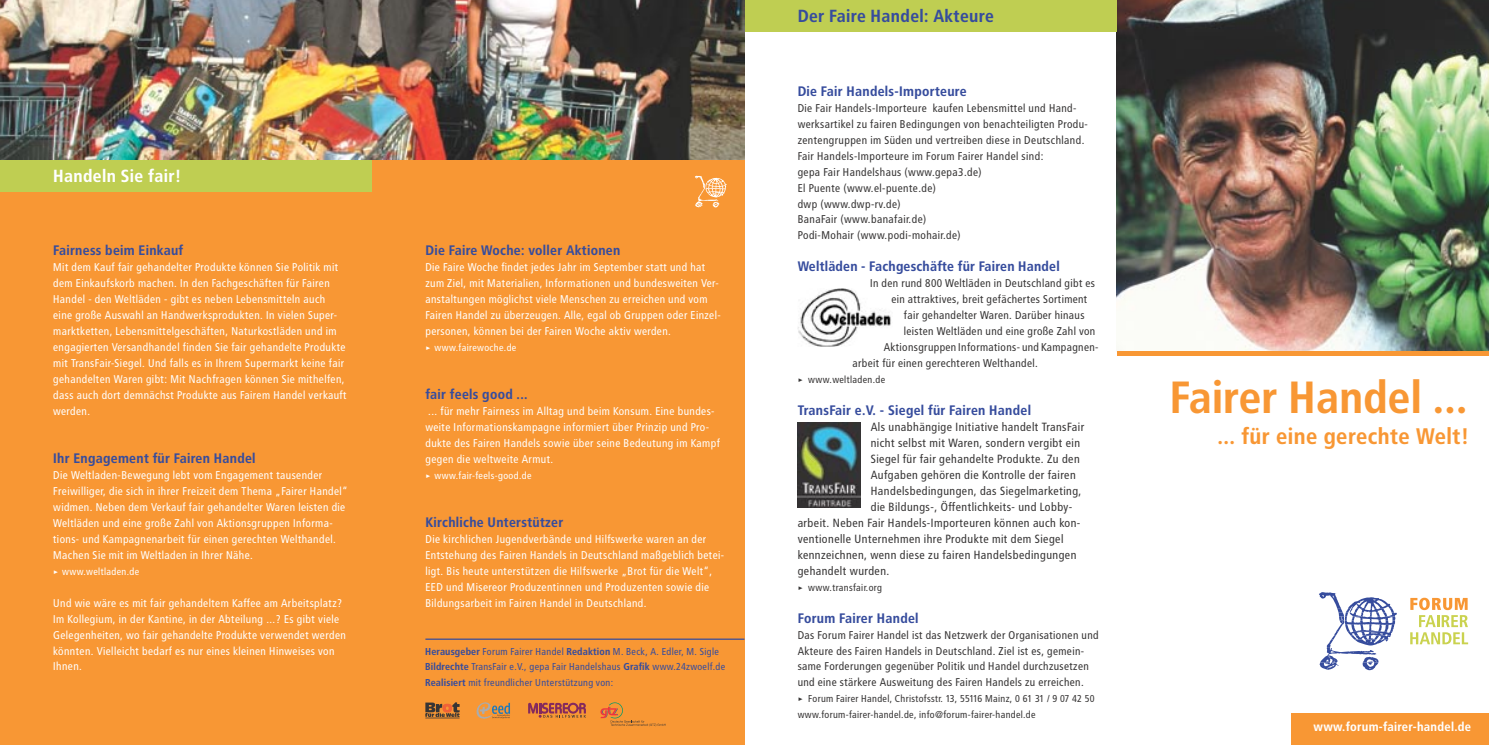
<style>
.page{position:relative;width:1489px;height:745px;background:#fff}
.page>*{position:absolute;margin:0;border:0;box-sizing:border-box;transform-origin:0 0}
.head{font:700 45px "Transit";letter-spacing:-.015em;color:#f89734}
.t1{font:700 22.5px "Transit";color:#f89734}
.t2{font:700 17.5px "Transit";color:#364c9d}
.t3{font:700 17.5px "Transit";color:#fff}
.subhead{font:700 13.75px "Transit";color:#364c9d}
.t4{font:700 12.5px "Transit";color:#fff}
.subhead-2{font:11.88px/16px "Transit";color:#373535}
.fließtext_weiss{font:11.25px/16px "Transit";color:#fff}
.fließtext{font:11.25px/16px "Transit";letter-spacing:-.005em;color:#373535}
.fließtext-2{font:11.25px/16px "Transit";color:#fff}
.subhead-3{font:10px/16px "Transit";letter-spacing:-.005em;color:#364c9d}
.fließtext_info{font:10px/16px "Transit";letter-spacing:-.005em;color:#373535}
.fließtext_info_weiss{font:10px "Transit";color:#fff}
.subhead-4{font:10px "Transit";color:#373535}
.s1{font-weight:700}
</style>
<div class="page">
<div style="left:0;top:159px;width:744px;height:585px;background:#f89734"></div>
<svg style="left:695px;top:176px;width:31px;height:31px"></svg>
<img style="left:1116px;top:0;width:372px;height:351px">
<div style="left:0;top:159px;width:372px;height:32px;background:#bfce52"></div>
<img style="left:797px;top:422px;width:63px;height:85px">
<svg style="left:1319px;top:592px;width:77px;height:77px"></svg>
<svg style="left:1410px;top:632px;width:57px;height:12px"></svg>
<svg style="left:1410px;top:597px;width:57px;height:29px"></svg>
<hr style="left:1116px;top:351px;width:372px;height:4px;background:#f89734">
<div style="left:1291px;top:712px;width:197px;height:32px;background:#f89734"></div>
<div style="left:744px;top:0;width:372px;height:32px;background:#bfce52"></div>
<svg style="left:425px;top:702px;width:34px;height:16px"></svg>
<img style="left:476px;top:702px;width:16px;height:16px">
<svg style="left:492px;top:702px;width:18px;height:16px"></svg>
<svg style="left:528px;top:702px;width:58px;height:15px"></svg>
<svg style="left:600px;top:702px;width:65px;height:24px"></svg>
<hr style="left:425px;top:638px;width:319px;height:1px;background:#364c9d">
<img style="left:0;top:0;width:744px;height:159px">
<img style="left:798px;top:288px;width:93px;height:58px">
<p class="t3" style="left:53px;top:165px;width:130px">Handeln Sie fair!</p>
<p class="subhead" style="left:53px;top:242px;width:132px">Fairness beim Einkauf</p>
<p class="fließtext_weiss" style="left:53px;top:259px;width:295px">Mit dem Kauf fair gehandelter Produkte können Sie Politik mit dem Einkaufskorb machen. In den Fachgeschäften für Fairen Handel - den Weltläden - gibt es neben Lebensmitteln auch eine große Auswahl an Handwerksprodukten. In vielen Super&shy;marktketten, Lebensmittelgeschäften, Naturkostläden und im engagierten Versandhandel finden Sie fair gehandelte Produkte mit TransFair-Siegel. Und falls es in Ihrem Supermarkt keine fair gehandelten Waren gibt: Mit Nachfragen können Sie mithelfen, dass auch dort demnächst Produkte aus Fairem Handel verkauft werden.</p>
<p class="subhead" style="left:53px;top:449px;width:204px">Ihr Engagement für Fairen Handel</p>
<p class="fließtext_weiss" style="left:53px;top:467px;width:297px">Die Weltladen-Bewegung lebt vom Engagement tausender Freiwilliger, die sich in ihrer Freizeit dem Thema „Fairer Handel“ widmen. Neben dem Verkauf fair gehandelter Waren leisten die Weltläden und eine große Zahl von Aktionsgruppen Informa&shy;tions- und Kampagnenarbeit für einen gerechten Welthandel.<br>Machen Sie mit im Weltladen in Ihrer Nähe.</p>
<p class="fließtext_info_weiss" style="left:53px;top:565px;width:88px">&gt; www.weltladen.de</p>
<p class="fließtext_weiss" style="left:53px;top:594px;width:294px">Und wie wäre es mit fair gehandeltem Kaffee am Arbeitsplatz?<br>Im Kollegium, in der Kantine, in der Abteilung ...? Es gibt viele Gelegenheiten, wo fair gehandelte Produkte verwendet werden könnten. Vielleicht bedarf es nur eines kleinen Hinweises von Ihnen.</p>
<p class="subhead" style="left:425px;top:242px;width:197px">Die Faire Woche: voller Aktionen</p>
<p class="fließtext_weiss" style="left:425px;top:259px;width:297px">Die Faire Woche findet jedes Jahr im September statt und hat zum Ziel, mit Materialien, Informationen und bundesweiten Ver&shy;anstaltungen möglichst viele Menschen zu erreichen und vom Fairen Handel zu überzeugen. Alle, egal ob Gruppen oder Einzel&shy;personen, können bei der Fairen Woche aktiv werden.</p>
<p class="fließtext_info_weiss" style="left:425px;top:341px;width:93px">&gt; www.fairewoche.de</p>
<p class="subhead" style="left:425px;top:386px;width:104px">fair feels good ...</p>
<p class="fließtext_weiss" style="left:425px;top:403px;width:296px">... für mehr Fairness im Alltag und beim Konsum. Eine bundes&shy;weite Informationskampagne informiert über Prinzip und Pro&shy;dukte des Fairen Handels sowie über seine Bedeutung im Kampf gegen die weltweite Armut.</p>
<p class="fließtext_info_weiss" style="left:425px;top:469px;width:108px">&gt; www.fair-feels-good.de</p>
<p class="subhead" style="left:425px;top:513px;width:140px">Kirchliche Unterstützer</p>
<p class="fließtext-2" style="left:425px;top:530px;width:301px">Die kirchlichen Jugendverbände und Hilfswerke waren an der Entstehung des Fairen Handels in Deutschland maßgeblich betei&shy;ligt. Bis heute unterstützen die Hilfswerke „Brot für die Welt“, EED und Misereor Produzentinnen und Produzenten sowie die Bildungsarbeit im Fairen Handel in Deutschland.</p>
<p class="subhead-3" style="left:425px;top:642px;width:302px"><span class="s1">Herausgeber</span> Forum Fairer Handel <span class="s1">Redaktion</span> M. Beck, A. Edler, M. Sigle<br><span class="s1">Bildrechte</span> TransFair e.V., gepa Fair Handelshaus <span class="s1">Grafik</span> www.24zwoelf.de</p>
<p class="subhead-3" style="left:425px;top:674px;width:190px"><span class="s1">Realisiert</span> mit freundlicher Unterstützung von:</p>
<p class="t2" style="left:797px;top:5px;width:198px">Der Faire Handel: Akteure</p>
<p class="subhead" style="left:797px;top:83px;width:171px">Die Fair Handels-Importeure</p>
<p class="fließtext" style="left:797px;top:100px;width:292px">Die Fair Handels-Importeure kaufen Lebensmittel und Hand&shy;werksartikel zu fairen Bedingungen von benachteiligten Produ&shy;zentengruppen im Süden und vertreiben diese in Deutschland.<br>Fair Handels-Importeure im Forum Fairer Handel sind:</p>
<p class="fließtext" style="left:797px;top:164px;width:186px">gepa Fair Handelshaus (www.gepa3.de)</p>
<p class="fließtext" style="left:797px;top:180px;width:140px">El Puente (www.el-puente.de)</p>
<p class="fließtext" style="left:797px;top:195px;width:105px">dwp (www.dwp-rv.de)</p>
<p class="fließtext" style="left:797px;top:211px;width:130px">BanaFair (www.banafair.de)</p>
<p class="fließtext" style="left:797px;top:227px;width:165px">Podi-Mohair (www.podi-mohair.de)</p>
<p class="subhead" style="left:797px;top:258px;width:264px">Weltläden - Fachgeschäfte für Fairen Handel</p>
<p class="fließtext" style="left:870px;top:275px;width:227px">In den rund 800 Weltläden in Deutschland gibt es</p>
<p class="fließtext" style="left:891px;top:291px;width:198px">ein attraktives, breit gefächertes Sortiment</p>
<p class="fließtext" style="left:903px;top:307px;width:183px">fair gehandelter Waren. Darüber hinaus</p>
<p class="fließtext" style="left:903px;top:323px;width:193px">leisten Weltläden und eine große Zahl von</p>
<p class="fließtext" style="left:883px;top:339px;width:217px">Aktionsgruppen Informations- und Kampagnen-</p>
<p class="fließtext" style="left:852px;top:355px;width:187px">arbeit für einen gerechteren Welthandel.</p>
<p class="fließtext_info" style="left:797px;top:371px;width:90px">&gt; www.weltladen.de</p>
<p class="subhead" style="left:797px;top:402px;width:235px">TransFair e.V. - Siegel für Fairen Handel</p>
<p class="subhead-2" style="left:870px;top:418px;width:215px">Als unabhängige Initiative handelt TransFair nicht selbst mit Waren, sondern vergibt ein Siegel für fair gehandelte Produkte. Zu den Aufgaben gehören die Kontrolle der fairen Handelsbedingungen, das Siegelmarketing,</p>
<p class="subhead-2" style="left:870px;top:498px;width:203px">die Bildungs-, Öffentlichkeits- und Lobby-</p>
<p class="subhead-2" style="left:797px;top:514px;width:285px">arbeit. Neben Fair Handels-Importeuren können auch kon-</p>
<p class="subhead-2" style="left:797px;top:530px;width:268px">ventionelle Unternehmen ihre Produkte mit dem Siegel</p>
<p class="subhead-2" style="left:797px;top:546px;width:281px">kennzeichnen, wenn diese zu fairen Handelsbedingungen gehandelt wurden.</p>
<p class="subhead-4" style="left:797px;top:581px;width:86px">&gt; www.transfair.org</p>
<p class="subhead" style="left:797px;top:609px;width:123px">Forum Fairer Handel</p>
<p class="fließtext" style="left:797px;top:626px;width:303px">Das Forum Fairer Handel ist das Netzwerk der Organisationen und Akteure des Fairen Handels in Deutschland. Ziel ist es, gemein&shy;same Forderungen gegenüber Politik und Handel durchzusetzen und eine stärkere Ausweitung des Fairen Handels zu erreichen.</p>
<p class="fließtext_info" style="left:797px;top:690px;width:299px">&gt; Forum Fairer Handel, Christofsstr. 13, 55116 Mainz, 0 61 31 / 9 07 42 50 www.forum-fairer-handel.de, info@forum-fairer-handel.de</p>
<p class="head" style="left:1169px;top:370px;width:300px">Fairer Handel ...</p>
<p class="t1" style="left:1217px;top:423px;width:254px">... für eine gerechte Welt!</p>
<p class="t4" style="left:1313px;top:719px;width:159px">www.forum-fairer-handel.de</p>
</div>
